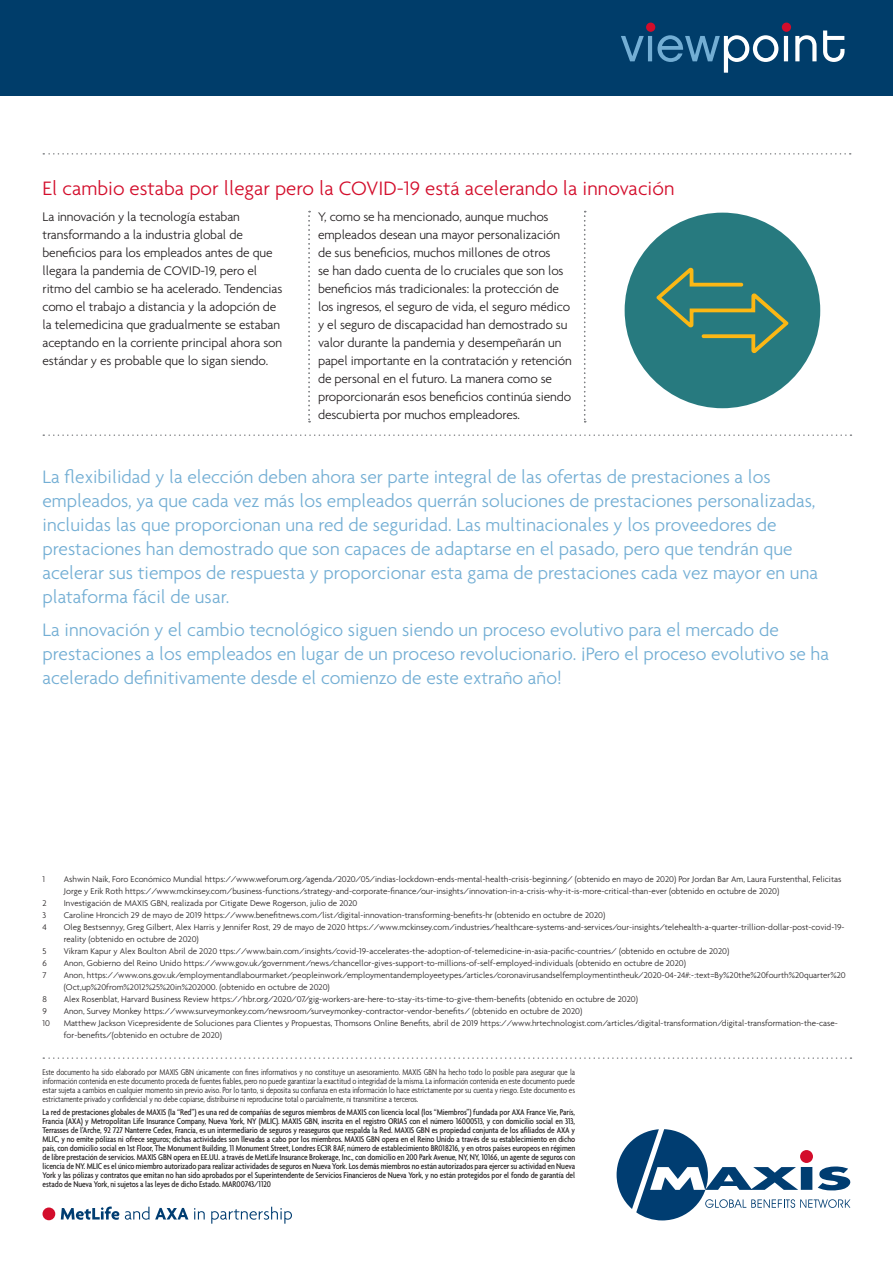
<style>
.page{position:relative;width:893px;height:1263px;background:#fff}
.page>*{position:absolute;margin:0;border:0;box-sizing:border-box;transform-origin:0 0}
.t1{font:300 21px "Agenda";color:#d30d2b}
.Body_9pt{font:300 19.5px/24px "Agenda";color:#73aed4}
.Body_9pt-2{font:300 13.5px/18px "Agenda";letter-spacing:-.01em;color:#231f20}
.Body_9pt-3{font:300 9px/12px "Agenda";color:#231f20}
.t2{font:500 condensed 9px/9px "Agenda";letter-spacing:-.01em;color:#231f20;text-align:justify}
.t3{font:300 condensed 9px/9px "Agenda";letter-spacing:-.01em;color:#231f20;text-align:justify}
</style>
<div class="page">
<div style="left:0;top:0;width:893px;height:95px;background:#003d6a"></div>
<svg style="left:621px;top:31px;width:223px;height:42px"></svg>
<div style="left:646px;top:23px;width:9px;height:9px;background:#d30d2b;border-radius:50%"></div>
<div style="left:782px;top:23px;width:9px;height:9px;background:#d30d2b;border-radius:50%"></div>
<svg style="left:43px;top:153px;width:808px;height:2px"></svg>
<svg style="left:617px;top:1129px;width:233px;height:91px"></svg>
<div style="left:800px;top:1150px;width:13px;height:13px;background:#d30d2b;border-radius:50%"></div>
<svg style="left:61px;top:1206px;width:58px;height:14px"></svg>
<svg style="left:125px;top:1207px;width:24px;height:13px"></svg>
<svg style="left:155px;top:1208px;width:33px;height:11px"></svg>
<svg style="left:194px;top:1208px;width:11px;height:11px"></svg>
<svg style="left:211px;top:1207px;width:81px;height:17px"></svg>
<div style="left:43px;top:1207px;width:12px;height:13px;background:#d30d2b;border-radius:50%"></div>
<svg style="left:43px;top:1057px;width:808px;height:2px"></svg>
<svg style="left:43px;top:434px;width:808px;height:2px"></svg>
<svg style="left:308px;top:211px;width:2px;height:211px"></svg>
<svg style="left:584px;top:211px;width:2px;height:211px"></svg>
<div style="left:625px;top:213px;width:195px;height:195px;background:#277a7f;border-radius:50%"></div>
<svg style="left:656px;top:268px;width:133px;height:85px"></svg>
<p class="t1" style="left:43px;top:176px;width:633px">El cambio estaba por llegar pero la COVID-19 está acelerando la innovación</p>
<p class="Body_9pt-2" style="left:43px;top:208px;width:241px">La innovación y la tecnología estaban transformando a la industria global de beneficios para los empleados antes de que llegara la pandemia de COVID-19, pero el ritmo del cambio se ha acelerado. Tendencias como el trabajo a distancia y la adopción de la telemedicina que gradualmente se estaban aceptando en la corriente principal ahora son estándar y es probable que lo sigan siendo.</p>
<p class="Body_9pt-2" style="left:318px;top:208px;width:255px">Y, como se ha mencionado, aunque muchos empleados desean una mayor personalización de sus beneficios, muchos millones de otros<br>se han dado cuenta de lo cruciales que son los beneficios más tradicionales: la protección de los ingresos, el seguro de vida, el seguro médico y el seguro de discapacidad han demostrado su valor durante la pandemia y desempeñarán un papel importante en la contratación y retención de personal en el futuro. La manera como se proporcionarán esos beneficios continúa siendo descubierta por muchos empleadores.</p>
<p class="Body_9pt" style="left:43px;top:465px;width:777px">La flexibilidad y la elección deben ahora ser parte integral de las ofertas de prestaciones a los empleados, ya que cada vez más los empleados querrán soluciones de prestaciones personalizadas, incluidas las que proporcionan una red de seguridad. Las multinacionales y los proveedores de prestaciones han demostrado que son capaces de adaptarse en el pasado, pero que tendrán que acelerar sus tiempos de respuesta y proporcionar esta gama de prestaciones cada vez mayor en una plataforma fácil de usar.</p>
<p class="Body_9pt" style="left:43px;top:617px;width:788px">La innovación y el cambio tecnológico siguen siendo un proceso evolutivo para el mercado de prestaciones a los empleados en lugar de un proceso revolucionario. ¡Pero el proceso evolutivo se ha acelerado definitivamente desde el comienzo de este extraño año!</p>
<p class="Body_9pt-3" style="left:43px;top:873px;width:4px">1</p>
<p class="Body_9pt-3" style="left:64px;top:873px;width:779px">Ashwin Naik, Foro Económico Mundial https://www.weforum.org/agenda/2020/05/indias-lockdown-ends-mental-health-crisis-beginning/ (obtenido en mayo de 2020) Por Jordan Bar Am, Laura Furstenthal, Felicitas<br>Jorge y Erik Roth https://www.mckinsey.com/business-functions/strategy-and-corporate-finance/our-insights/innovation-in-a-crisis-why-it-is-more-critical-than-ever (obtenido en octubre de 2020)</p>
<p class="Body_9pt-3" style="left:43px;top:897px;width:6px">2</p>
<p class="Body_9pt-3" style="left:64px;top:897px;width:295px">Investigación de MAXIS GBN, realizada por Citigate Dewe Rogerson, julio de 2020</p>
<p class="Body_9pt-3" style="left:43px;top:909px;width:5px">3</p>
<p class="Body_9pt-3" style="left:64px;top:909px;width:543px">Caroline Hroncich 29 de mayo de 2019 https://www.benefitnews.com/list/digital-innovation-transforming-benefits-hr (obtenido en octubre de 2020)</p>
<p class="Body_9pt-3" style="left:43px;top:921px;width:6px">4</p>
<p class="Body_9pt-3" style="left:64px;top:921px;width:782px">Oleg Bestsennyy, Greg Gilbert, Alex Harris y Jennifer Rost, 29 de mayo de 2020 https://www.mckinsey.com/industries/healthcare-systems-and-services/our-insights/telehealth-a-quarter-trillion-dollar-post-covid-19- reality (obtenido en octubre de 2020)</p>
<p class="Body_9pt-3" style="left:43px;top:945px;width:6px">5</p>
<p class="Body_9pt-3" style="left:64px;top:945px;width:667px">Vikram Kapur y Alex Boulton Abril de 2020 ttps://www.bain.com/insights/covid-19-accelerates-the-adoption-of-telemedicine-in-asia-pacific-countries/ (obtenido en octubre de 2020)</p>
<p class="Body_9pt-3" style="left:43px;top:957px;width:6px">6</p>
<p class="Body_9pt-3" style="left:64px;top:957px;width:624px">Anon, Gobierno del Reino Unido https://www.gov.uk/government/news/chancellor-gives-support-to-millions-of-self-employed-individuals (obtenido en octubre de 2020)</p>
<p class="Body_9pt-3" style="left:43px;top:969px;width:5px">7</p>
<p class="Body_9pt-3" style="left:64px;top:969px;width:783px">Anon, https://www.ons.gov.uk/employmentandlabourmarket/peopleinwork/employmentandemployeetypes/articles/coronavirusandselfemploymentintheuk/2020-04-24#:~:text=By%20the%20fourth%20quarter%20 (Oct,up%20from%2012%25%20in%202000. (obtenido en octubre de 2020)</p>
<p class="Body_9pt-3" style="left:43px;top:993px;width:6px">8</p>
<p class="Body_9pt-3" style="left:64px;top:993px;width:576px">Alex Rosenblat, Harvard Business Review https://hbr.org/2020/07/gig-workers-are-here-to-stay-its-time-to-give-them-benefits (obtenido en octubre de 2020)</p>
<p class="Body_9pt-3" style="left:43px;top:1005px;width:6px">9</p>
<p class="Body_9pt-3" style="left:64px;top:1005px;width:520px">Anon, Survey Monkey https://www.surveymonkey.com/newsroom/surveymonkey-contractor-vendor-benefits/ (obtenido en octubre de 2020)</p>
<p class="Body_9pt-3" style="left:43px;top:1017px;width:9px">10</p>
<p class="Body_9pt-3" style="left:64px;top:1017px;width:776px">Matthew Jackson Vicepresidente de Soluciones para Clientes y Propuestas, Thomsons Online Benefits, abril de 2019 https://www.hrtechnologist.com/articles/digital-transformation/digital-transformation-the-case&shy;for-benefits/(obtenido en octubre de 2020)</p>
<p class="t3" style="left:43px;top:1067px;width:534px">Este documento ha sido elaborado por MAXIS GBN únicamente con fines informativos y no constituye un asesoramiento. MAXIS GBN ha hecho todo lo posible para asegurar que la información contenida en este documento proceda de fuentes fiables, pero no puede garantizar la exactitud o integridad de la misma. La información contenida en este documento puede estar sujeta a cambios en cualquier momento sin previo aviso. Por lo tanto, si deposita su confianza en esta información lo hace estrictamente por su cuenta y riesgo. Este documento es estrictamente privado y confidencial y no debe copiarse, distribuirse ni reproducirse total o parcialmente, ni transmitirse a terceros.</p>
<p class="t2" style="left:43px;top:1107px;width:534px">La red de prestaciones globales de MAXIS (la “Red”) es una red de compañías de seguros miembros de MAXIS con licencia local (los “Miembros”) fundada por AXA France Vie, París, Francia (AXA) y Metropolitan Life Insurance Company, Nueva York, NY (MLIC). MAXIS GBN, inscrita en el registro ORIAS con el número 16000513, y con domicilio social en 313, Terrasses de l’Arche, 92 727 Nanterre Cedex, Francia, es un intermediario de seguros y reaseguros que respalda la Red. MAXIS GBN es propiedad conjunta de los afiliados de AXA y MLIC, y no emite pólizas ni ofrece seguros; dichas actividades son llevadas a cabo por los miembros. MAXIS GBN opera en el Reino Unido a través de su establecimiento en dicho país, con domicilio social en 1st Floor, The Monument Building, 11 Monument Street, Londres EC3R 8AF, número de establecimiento BR018216, y en otros países europeos en régimen de libre prestación de servicios. MAXIS GBN opera en EE.UU. a través de MetLife Insurance Brokerage, Inc., con domicilio en 200 Park Avenue, NY, NY, 10166, un agente de seguros con licencia de NY. MLIC es el único miembro autorizado para realizar actividades de seguros en Nueva York. Los demás miembros no están autorizados para ejercer su actividad en Nueva York y las pólizas y contratos que emitan no han sido aprobados por el Superintendente de Servicios Financieros de Nueva York, y no están protegidos por el fondo de garantía del estado de Nueva York, ni sujetos a las leyes de dicho Estado. MAR00743/1120</p>
</div>
